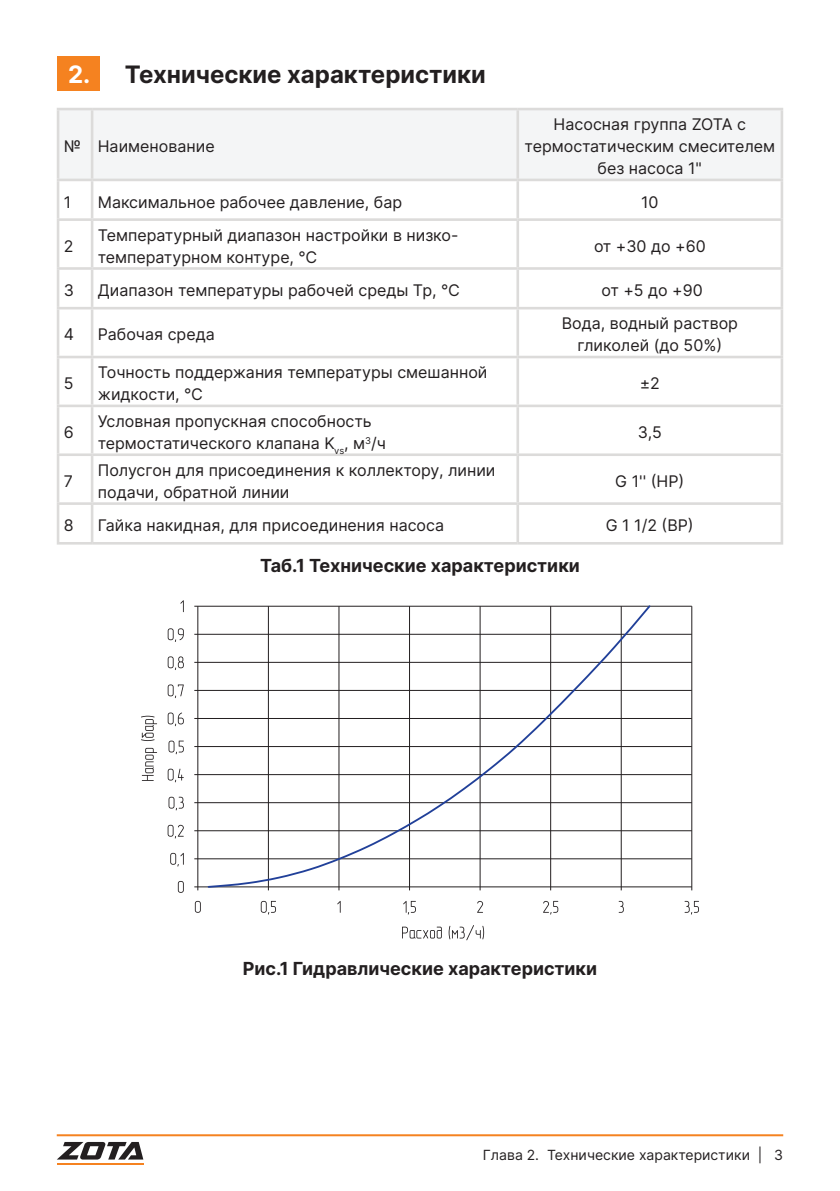
<style>
.page{position:relative;width:840px;height:1191px;background:#fff}
.page>*{position:absolute;margin:0;border:0;box-sizing:border-box;transform-origin:0 0}
.t1{font:700 24px "Inter";color:#231f20}
.t2{font:700 18px "Inter";color:#231f20}
.t3{font:16px/22px "Inter";color:#231f20}
.t4{font:14px "Inter";color:#231f20}
.s1{color:#fff}
</style>
<div class="page">
<hr style="left:57px;top:1134px;width:725px;height:2px;background:#f58220">
<svg style="left:57px;top:1142px;width:86px;height:17px"></svg>
<hr style="left:57px;top:1163px;width:86px;height:1px;background:#f58220">
<div style="left:57px;top:57px;width:42px;height:34px;background:#f58220"></div>
<svg style="left:180px;top:600px;width:4px;height:12px"></svg>
<svg style="left:168px;top:628px;width:16px;height:14px"></svg>
<svg style="left:168px;top:656px;width:16px;height:14px"></svg>
<svg style="left:168px;top:684px;width:16px;height:14px"></svg>
<svg style="left:168px;top:712px;width:16px;height:14px"></svg>
<svg style="left:168px;top:740px;width:16px;height:14px"></svg>
<svg style="left:168px;top:768px;width:16px;height:14px"></svg>
<svg style="left:168px;top:796px;width:16px;height:14px"></svg>
<svg style="left:167px;top:825px;width:17px;height:13px"></svg>
<svg style="left:170px;top:853px;width:14px;height:13px"></svg>
<svg style="left:178px;top:881px;width:6px;height:11px"></svg>
<hr style="left:194px;top:606px;width:497px;height:1px;background:#231f20">
<hr style="left:194px;top:634px;width:497px;height:1px;background:#231f20">
<hr style="left:194px;top:662px;width:497px;height:1px;background:#231f20">
<hr style="left:194px;top:690px;width:497px;height:1px;background:#231f20">
<hr style="left:194px;top:718px;width:497px;height:1px;background:#231f20">
<hr style="left:194px;top:746px;width:497px;height:1px;background:#231f20">
<hr style="left:194px;top:774px;width:497px;height:1px;background:#231f20">
<hr style="left:194px;top:802px;width:497px;height:1px;background:#231f20">
<hr style="left:194px;top:830px;width:497px;height:1px;background:#231f20">
<hr style="left:194px;top:858px;width:497px;height:1px;background:#231f20">
<hr style="left:194px;top:886px;width:497px;height:1px;background:#231f20">
<hr style="left:197px;top:606px;width:1px;height:284px;background:#231f20">
<hr style="left:268px;top:606px;width:1px;height:284px;background:#231f20">
<hr style="left:338px;top:606px;width:1px;height:284px;background:#231f20">
<hr style="left:409px;top:606px;width:1px;height:284px;background:#231f20">
<hr style="left:479px;top:606px;width:1px;height:284px;background:#231f20">
<hr style="left:550px;top:606px;width:1px;height:284px;background:#231f20">
<hr style="left:620px;top:606px;width:1px;height:284px;background:#231f20">
<hr style="left:691px;top:606px;width:1px;height:284px;background:#231f20">
<svg style="left:206px;top:605px;width:445px;height:284px"></svg>
<svg style="left:195px;top:901px;width:6px;height:11px"></svg>
<svg style="left:260px;top:901px;width:16px;height:13px"></svg>
<svg style="left:337px;top:901px;width:3px;height:11px"></svg>
<svg style="left:403px;top:901px;width:12px;height:13px"></svg>
<svg style="left:477px;top:901px;width:6px;height:11px"></svg>
<svg style="left:543px;top:901px;width:15px;height:13px"></svg>
<svg style="left:618px;top:901px;width:5px;height:11px"></svg>
<svg style="left:684px;top:901px;width:14px;height:13px"></svg>
<svg style="left:402px;top:925px;width:82px;height:15px"></svg>
<svg style="left:141px;top:715px;width:16px;height:66px"></svg>
<div style="left:59px;top:110px;width:721px;height:69px;background:#f4f5f6"></div>
<hr style="left:57px;top:108px;width:35px;height:2px;background:#dcdbda">
<hr style="left:57px;top:110px;width:2px;height:69px;background:#dcdbda">
<hr style="left:92px;top:108px;width:425px;height:2px;background:#dcdbda">
<hr style="left:91px;top:110px;width:2px;height:69px;background:#dcdbda">
<hr style="left:517px;top:108px;width:265px;height:2px;background:#dcdbda">
<hr style="left:516px;top:110px;width:3px;height:69px;background:#dcdbda">
<hr style="left:780px;top:110px;width:2px;height:69px;background:#dcdbda">
<hr style="left:57px;top:179px;width:35px;height:2px;background:#dcdbda">
<hr style="left:57px;top:181px;width:2px;height:37px;background:#dcdbda">
<hr style="left:92px;top:179px;width:425px;height:2px;background:#dcdbda">
<hr style="left:91px;top:181px;width:2px;height:37px;background:#dcdbda">
<hr style="left:517px;top:179px;width:265px;height:2px;background:#dcdbda">
<hr style="left:516px;top:181px;width:3px;height:37px;background:#dcdbda">
<hr style="left:780px;top:181px;width:2px;height:37px;background:#dcdbda">
<hr style="left:57px;top:218px;width:35px;height:3px;background:#dcdbda">
<hr style="left:57px;top:221px;width:2px;height:46px;background:#dcdbda">
<hr style="left:92px;top:218px;width:425px;height:3px;background:#dcdbda">
<hr style="left:91px;top:221px;width:2px;height:46px;background:#dcdbda">
<hr style="left:517px;top:218px;width:265px;height:3px;background:#dcdbda">
<hr style="left:516px;top:221px;width:3px;height:46px;background:#dcdbda">
<hr style="left:780px;top:221px;width:2px;height:46px;background:#dcdbda">
<hr style="left:57px;top:267px;width:35px;height:3px;background:#dcdbda">
<hr style="left:57px;top:270px;width:2px;height:37px;background:#dcdbda">
<hr style="left:92px;top:267px;width:425px;height:3px;background:#dcdbda">
<hr style="left:91px;top:270px;width:2px;height:37px;background:#dcdbda">
<hr style="left:517px;top:267px;width:265px;height:3px;background:#dcdbda">
<hr style="left:516px;top:270px;width:3px;height:37px;background:#dcdbda">
<hr style="left:780px;top:270px;width:2px;height:37px;background:#dcdbda">
<hr style="left:57px;top:307px;width:35px;height:2px;background:#dcdbda">
<hr style="left:57px;top:309px;width:2px;height:47px;background:#dcdbda">
<hr style="left:92px;top:307px;width:425px;height:2px;background:#dcdbda">
<hr style="left:91px;top:309px;width:2px;height:47px;background:#dcdbda">
<hr style="left:517px;top:307px;width:265px;height:2px;background:#dcdbda">
<hr style="left:516px;top:309px;width:3px;height:47px;background:#dcdbda">
<hr style="left:780px;top:309px;width:2px;height:47px;background:#dcdbda">
<hr style="left:57px;top:356px;width:35px;height:2px;background:#dcdbda">
<hr style="left:57px;top:358px;width:2px;height:46px;background:#dcdbda">
<hr style="left:92px;top:356px;width:425px;height:2px;background:#dcdbda">
<hr style="left:91px;top:358px;width:2px;height:46px;background:#dcdbda">
<hr style="left:517px;top:356px;width:265px;height:2px;background:#dcdbda">
<hr style="left:516px;top:358px;width:3px;height:46px;background:#dcdbda">
<hr style="left:780px;top:358px;width:2px;height:46px;background:#dcdbda">
<hr style="left:57px;top:404px;width:35px;height:3px;background:#dcdbda">
<hr style="left:57px;top:407px;width:2px;height:46px;background:#dcdbda">
<hr style="left:92px;top:404px;width:425px;height:3px;background:#dcdbda">
<hr style="left:91px;top:407px;width:2px;height:46px;background:#dcdbda">
<hr style="left:517px;top:404px;width:265px;height:3px;background:#dcdbda">
<hr style="left:516px;top:407px;width:3px;height:46px;background:#dcdbda">
<hr style="left:780px;top:407px;width:2px;height:46px;background:#dcdbda">
<hr style="left:57px;top:453px;width:35px;height:3px;background:#dcdbda">
<hr style="left:57px;top:456px;width:2px;height:46px;background:#dcdbda">
<hr style="left:92px;top:453px;width:425px;height:3px;background:#dcdbda">
<hr style="left:91px;top:456px;width:2px;height:46px;background:#dcdbda">
<hr style="left:517px;top:453px;width:265px;height:3px;background:#dcdbda">
<hr style="left:516px;top:456px;width:3px;height:46px;background:#dcdbda">
<hr style="left:780px;top:456px;width:2px;height:46px;background:#dcdbda">
<hr style="left:57px;top:502px;width:35px;height:3px;background:#dcdbda">
<hr style="left:57px;top:505px;width:2px;height:37px;background:#dcdbda">
<hr style="left:92px;top:502px;width:425px;height:3px;background:#dcdbda">
<hr style="left:91px;top:505px;width:2px;height:37px;background:#dcdbda">
<hr style="left:517px;top:502px;width:265px;height:3px;background:#dcdbda">
<hr style="left:516px;top:505px;width:3px;height:37px;background:#dcdbda">
<hr style="left:780px;top:505px;width:2px;height:37px;background:#dcdbda">
<hr style="left:57px;top:542px;width:35px;height:2px;background:#dcdbda">
<hr style="left:92px;top:542px;width:425px;height:2px;background:#dcdbda">
<hr style="left:517px;top:542px;width:265px;height:2px;background:#dcdbda">
<h1 class="t1" style="left:68px;top:57px;width:419px"><span class="s1">2.</span> Технические характеристики</h1>
<p class="t3" style="left:64px;top:135px;width:152px">№ Наименование</p>
<p class="t3" style="left:524px;top:113px;width:252px;text-align:center">Насосная группа ZOTA с термостатическим смесителем без насоса 1"</p>
<p class="t3" style="left:64px;top:190px;width:9px">1</p>
<p class="t3" style="left:98px;top:190px;width:306px">Максимальное рабочее давление, бар</p>
<p class="t3" style="left:640px;top:190px;width:19px">10</p>
<p class="t3" style="left:64px;top:235px;width:11px">2</p>
<p class="t3" style="left:98px;top:224px;width:362px">Температурный диапазон настройки в низко&shy;температурном контуре, ℃</p>
<p class="t3" style="left:593px;top:235px;width:113px">от +30 до +60</p>
<p class="t3" style="left:64px;top:279px;width:12px">3</p>
<p class="t3" style="left:98px;top:279px;width:363px">Диапазон температуры рабочей среды Тр, ℃</p>
<p class="t3" style="left:601px;top:279px;width:103px">от +5 до +90</p>
<p class="t3" style="left:64px;top:323px;width:12px">4</p>
<p class="t3" style="left:98px;top:323px;width:118px">Рабочая среда</p>
<p class="t3" style="left:561px;top:312px;width:178px;text-align:center">Вода, водный раствор гликолей (до 50%)</p>
<p class="t3" style="left:64px;top:372px;width:11px">5</p>
<p class="t3" style="left:98px;top:361px;width:391px">Точность поддержания температуры смешанной жидкости, ℃</p>
<p class="t3" style="left:639px;top:372px;width:22px">±2</p>
<p class="t3" style="left:64px;top:421px;width:11px">6</p>
<p class="t3" style="left:98px;top:410px;width:289px">Условная пропускная способность термостатического клапана K<sub>vs</sub>, м<sup>3</sup>/ч</p>
<p class="t3" style="left:637px;top:421px;width:25px">3,5</p>
<p class="t3" style="left:64px;top:470px;width:11px">7</p>
<p class="t3" style="left:98px;top:459px;width:399px">Полусгон для присоединения к коллектору, линии подачи, обратной линии</p>
<p class="t3" style="left:615px;top:470px;width:70px">G 1'' (HP)</p>
<p class="t3" style="left:64px;top:514px;width:11px">8</p>
<p class="t3" style="left:98px;top:514px;width:348px">Гайка накидная, для присоединения насоса</p>
<p class="t3" style="left:605px;top:514px;width:89px">G 1 1/2 (ВР)</p>
<p class="t2" style="left:260px;top:552px;width:321px">Таб.1 Технические характеристики</p>
<p class="t2" style="left:243px;top:955px;width:355px">Рис.1 Гидравлические характеристики</p>
<p class="t4" style="left:482px;top:1144px;width:301px">Глава 2. Технические характеристики | 3</p>
</div>
